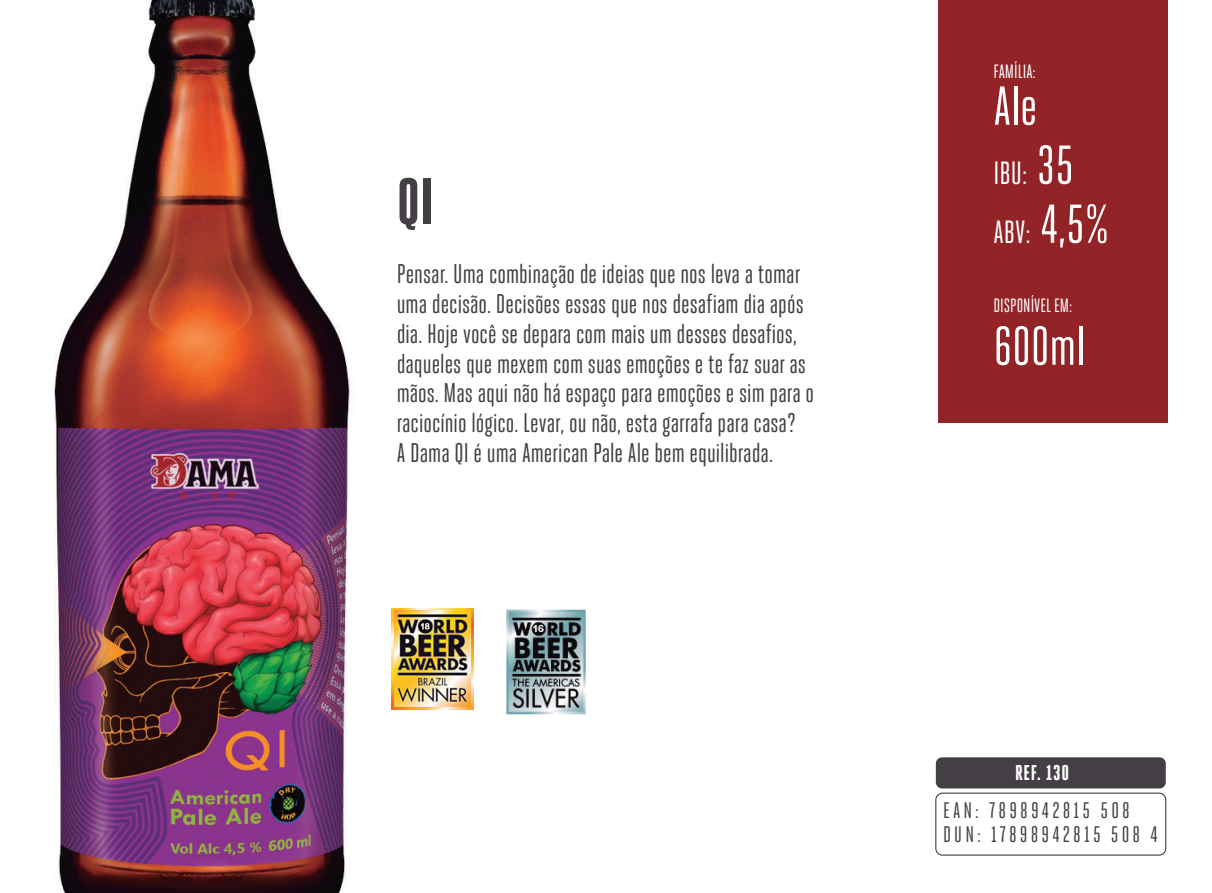
<style>
.page{position:relative;width:1212px;height:893px;background:#fff}
.page>*{position:absolute;margin:0;border:0;box-sizing:border-box;transform-origin:0 0}
.t1{font:800 65.25px "Heroic Condensed";color:#433f44}
.t2{font:54.45px "Heroic Condensed";color:#fff}
.t3{font:32.18px/58.9px "Heroic Condensed";color:#fff}
.t4{font:27px/29.7px "Heroic Condensed";color:#433f44}
.t5{font:22.5px/24.3px "Heroic Condensed";letter-spacing:.14em;color:#433f44}
.t6{font:800 21.38px "Heroic Condensed";letter-spacing:.04em;color:#fff}
.t7{font:19.35px "Heroic Condensed";color:#fff}
.s1{font-size:54.45px}
</style>
<div class="page">
<div style="left:938px;top:0;width:230px;height:423px;background:#922326"></div>
<img style="left:506px;top:609px;width:80px;height:106px">
<img style="left:392px;top:608px;width:81px;height:101px">
<div style="left:936px;top:757px;width:230px;height:31px;background:#433f44;border-radius:6px"></div>
<div style="left:935px;top:793px;width:231px;height:63px;border:1px solid #433f44;border-radius:7px"></div>
<img style="left:54px;top:0;width:296px;height:893px">
<h1 class="t1" style="left:397px;top:166px;width:38px">QI</h1>
<p class="t4" style="left:397px;top:259px;width:419px">Pensar. Uma combinação de ideias que nos leva a tomar uma decisão. Decisões essas que nos desafiam dia após dia. Hoje você se depara com mais um desses desafios, daqueles que mexem com suas emoções e te faz suar as mãos. Mas aqui não há espaço para emoções e sim para o raciocínio lógico. Levar, ou não, esta garrafa para casa?<br>A Dama QI é uma American Pale Ale bem equilibrada.</p>
<p class="t7" style="left:993px;top:61px;width:44px">FAMÍLIA:</p>
<h2 class="t2" style="left:993px;top:76px;width:45px">Ale</h2>
<p class="t3" style="left:993px;top:143px;width:117px">IBU: <span class="s1">35<br></span>ABV: <span class="s1">4,5%</span></p>
<p class="t7" style="left:993px;top:295px;width:80px">DISPONÍVEL EM:</p>
<h2 class="t2" style="left:993px;top:316px;width:93px">600ml</h2>
<p class="t6" style="left:1015px;top:761px;width:56px">REF. 130</p>
<p class="t5" style="left:943px;top:798px;width:216px">EAN: 7898942815 508<br>DUN: 17898942815 508 4</p>
</div>
